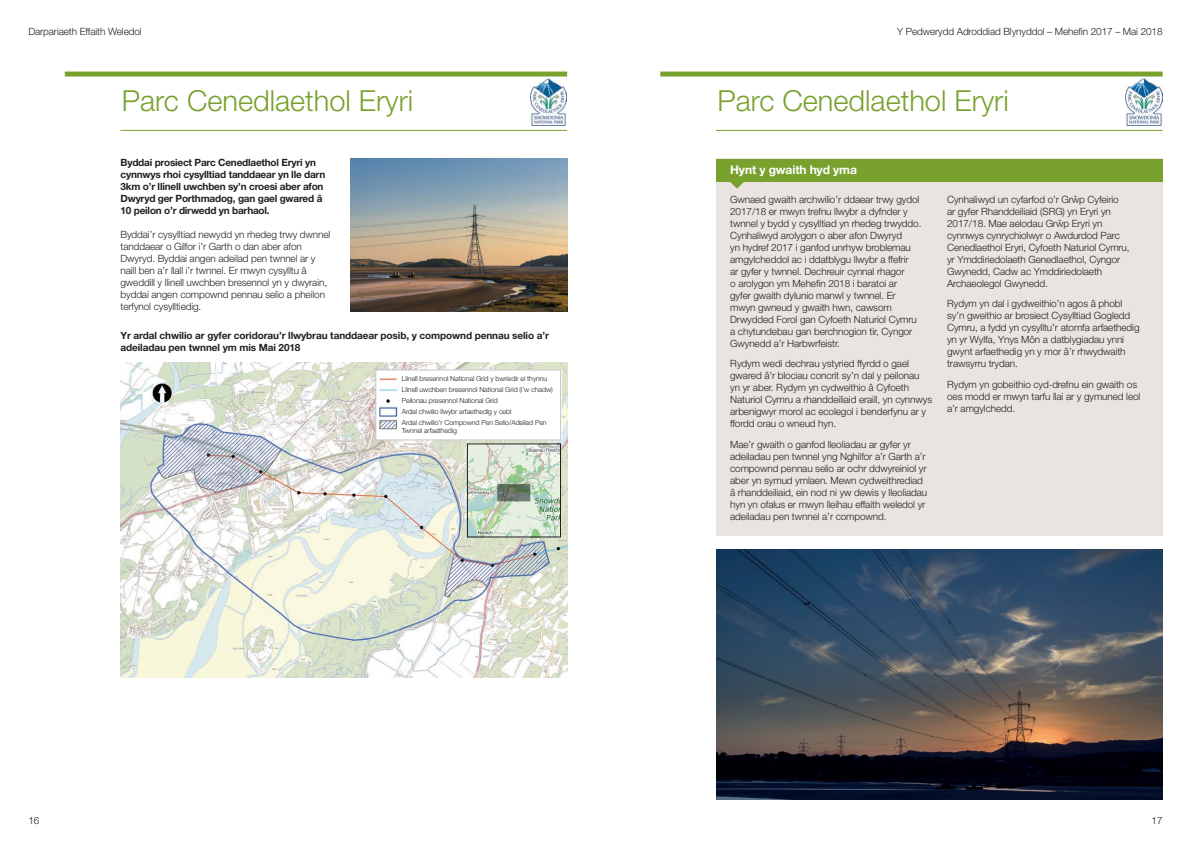
<style>
.page{position:relative;width:1191px;height:842px;background:#fff}
.page>*{position:absolute;margin:0;border:0;box-sizing:border-box;transform-origin:0 0}
.t1{font:300 29px "Helvetica Neue LT Pro";color:#78a22d}
.t2{font:700 12px "Helvetica Neue LT Pro";letter-spacing:-.01em;color:#fff}
.t3{font:300 10px/12px "Helvetica Neue LT Pro";letter-spacing:-.01em;color:#231f20}
.t4{font:700 10px/12px "Helvetica Neue LT Pro";letter-spacing:-.02em;color:#231f20}
.t5{font:300 7px/8px "Helvetica Neue LT Pro";letter-spacing:-.01em;color:#231f20}
</style>
<div class="page">
<div style="left:65px;top:72px;width:502px;height:5px;background:#78a22d"></div>
<div style="left:660px;top:72px;width:502px;height:5px;background:#78a22d"></div>
<hr style="left:120px;top:130px;width:447px;height:1px;background:#78a22d">
<img style="left:350px;top:159px;width:217px;height:153px">
<img style="left:530px;top:79px;width:36px;height:47px">
<hr style="left:716px;top:130px;width:446px;height:1px;background:#78a22d">
<div style="left:716px;top:159px;width:446px;height:377px;background:#e9e4e1"></div>
<div style="left:716px;top:159px;width:446px;height:22px;background:#78a22d"></div>
<svg style="left:730px;top:181px;width:14px;height:8px"></svg>
<img style="left:716px;top:550px;width:446px;height:249px">
<img style="left:1126px;top:79px;width:36px;height:47px">
<img style="left:120px;top:363px;width:447px;height:314px">
<img style="left:469px;top:446px;width:90px;height:89px">
<div style="left:467px;top:444px;width:94px;height:93px;border:1px solid #231f20"></div>
<div style="left:376px;top:370px;width:184px;height:70px;background:#fff"></div>
<div style="left:375px;top:369px;width:186px;height:71px;border:1px solid #c7c8ca"></div>
<img style="left:379px;top:378px;width:19px;height:52px">
<p class="t3" style="left:28px;top:26px;width:115px">Darpariaeth Effaith Weledol</p>
<p class="t1" style="left:122px;top:83px;width:293px">Parc Cenedlaethol Eryri</p>
<p class="t4" style="left:120px;top:156px;width:206px">Byddai prosiect Parc Cenedlaethol Eryri yn cynnwys rhoi cysylltiad tanddaear yn lle darn 3km o’r llinell uwchben sy’n croesi aber afon Dwyryd ger Porthmadog, gan gael gwared â 10 peilon o’r dirwedd yn barhaol.</p>
<p class="t3" style="left:120px;top:228px;width:211px">Byddai’r cysylltiad newydd yn rhedeg trwy dwnnel tanddaear o Gilfor i’r Garth o dan aber afon Dwyryd. Byddai angen adeilad pen twnnel ar y naill ben a’r llall i’r twnnel. Er mwyn cysylltu â gweddill y llinell uwchben bresennol yn y dwyrain, byddai angen compownd pennau selio a pheilon terfynol cysylltiedig.</p>
<p class="t4" style="left:120px;top:329px;width:430px">Yr ardal chwilio ar gyfer coridorau’r llwybrau tanddaear posib, y compownd pennau selio a’r adeiladau pen twnnel ym mis Mai 2018</p>
<p class="t5" style="left:402px;top:375px;width:147px">Llinell bresennol National Grid y bwriedir ei thynnu</p>
<p class="t5" style="left:402px;top:385px;width:152px">Llinell uwchben bresennol National Grid (i’w chadw)</p>
<p class="t5" style="left:402px;top:396px;width:97px">Peilonau presennol National Grid</p>
<p class="t5" style="left:402px;top:407px;width:111px">Ardal chwilio llwybr arfaethedig y cebl</p>
<p class="t5" style="left:402px;top:418px;width:146px">Ardal chwilio’r Compownd Pen Selio/Adeilad Pen<br>Twnnel arfaethedig</p>
<p class="t3" style="left:28px;top:814px;width:13px">16</p>
<p class="t3" style="left:897px;top:26px;width:267px">Y Pedwerydd Adroddiad Blynyddol – Mehefin 2017 – Mai 2018</p>
<p class="t1" style="left:717px;top:83px;width:293px">Parc Cenedlaethol Eryri</p>
<p class="t2" style="left:730px;top:163px;width:128px">Hynt y gwaith hyd yma</p>
<p class="t3" style="left:730px;top:193px;width:193px">Gwnaed gwaith archwilio’r ddaear trwy gydol 2017/18 er mwyn trefnu llwybr a dyfnder y twnnel y bydd y cysylltiad yn rhedeg trwyddo.<br>Cynhaliwyd arolygon o aber afon Dwyryd<br>yn hydref 2017 i ganfod unrhyw broblemau amgylcheddol ac i ddatblygu llwybr a ffefrir<br>ar gyfer y twnnel. Dechreuir cynnal rhagor<br>o arolygon ym Mehefin 2018 i baratoi ar<br>gyfer gwaith dylunio manwl y twnnel. Er mwyn gwneud y gwaith hwn, cawsom Drwydded Forol gan Cyfoeth Naturiol Cymru a chytundebau gan berchnogion tir, Cyngor Gwynedd a’r Harbwrfeistr.</p>
<p class="t3" style="left:730px;top:357px;width:203px">Rydym wedi dechrau ystyried ffyrdd o gael gwared â’r blociau concrit sy’n dal y peilonau<br>yn yr aber. Rydym yn cydweithio â Cyfoeth Naturiol Cymru a rhanddeiliaid eraill, yn cynnwys arbenigwyr morol ac ecolegol i benderfynu ar y ffordd orau o wneud hyn.</p>
<p class="t3" style="left:730px;top:438px;width:199px">Mae’r gwaith o ganfod lleoliadau ar gyfer yr adeiladau pen twnnel yng Nghilfor a’r Garth a’r compownd pennau selio ar ochr ddwyreiniol yr aber yn symud ymlaen. Mewn cydweithrediad â rhanddeiliaid, ein nod ni yw dewis y lleoliadau hyn yn ofalus er mwyn lleihau effaith weledol yr adeiladau pen twnnel a’r compownd.</p>
<p class="t3" style="left:947px;top:193px;width:184px">Cynhaliwyd un cyfarfod o’r Grŵp Cyfeirio<br>ar gyfer Rhanddeiliaid (SRG) yn Eryri yn 2017/18. Mae aelodau Grŵp Eryri yn cynnwys cynrychiolwyr o Awdurdod Parc Cenedlaethol Eryri, Cyfoeth Naturiol Cymru, yr Ymddiriedolaeth Genedlaethol, Cyngor Gwynedd, Cadw ac Ymddiriedolaeth Archaeolegol Gwynedd.</p>
<p class="t3" style="left:947px;top:297px;width:194px">Rydym yn dal i gydweithio’n agos â phobl sy’n gweithio ar brosiect Cysylltiad Gogledd Cymru, a fydd yn cysylltu’r atomfa arfaethedig yn yr Wylfa, Ynys Môn a datblygiadau ynni gwynt arfaethedig yn y mor â’r rhwydwaith trawsyrru trydan.</p>
<p class="t3" style="left:947px;top:378px;width:195px">Rydym yn gobeithio cyd-drefnu ein gwaith os oes modd er mwyn tarfu llai ar y gymuned leol a’r amgylchedd.</p>
<p class="t3" style="left:1151px;top:814px;width:13px">17</p>
</div>
